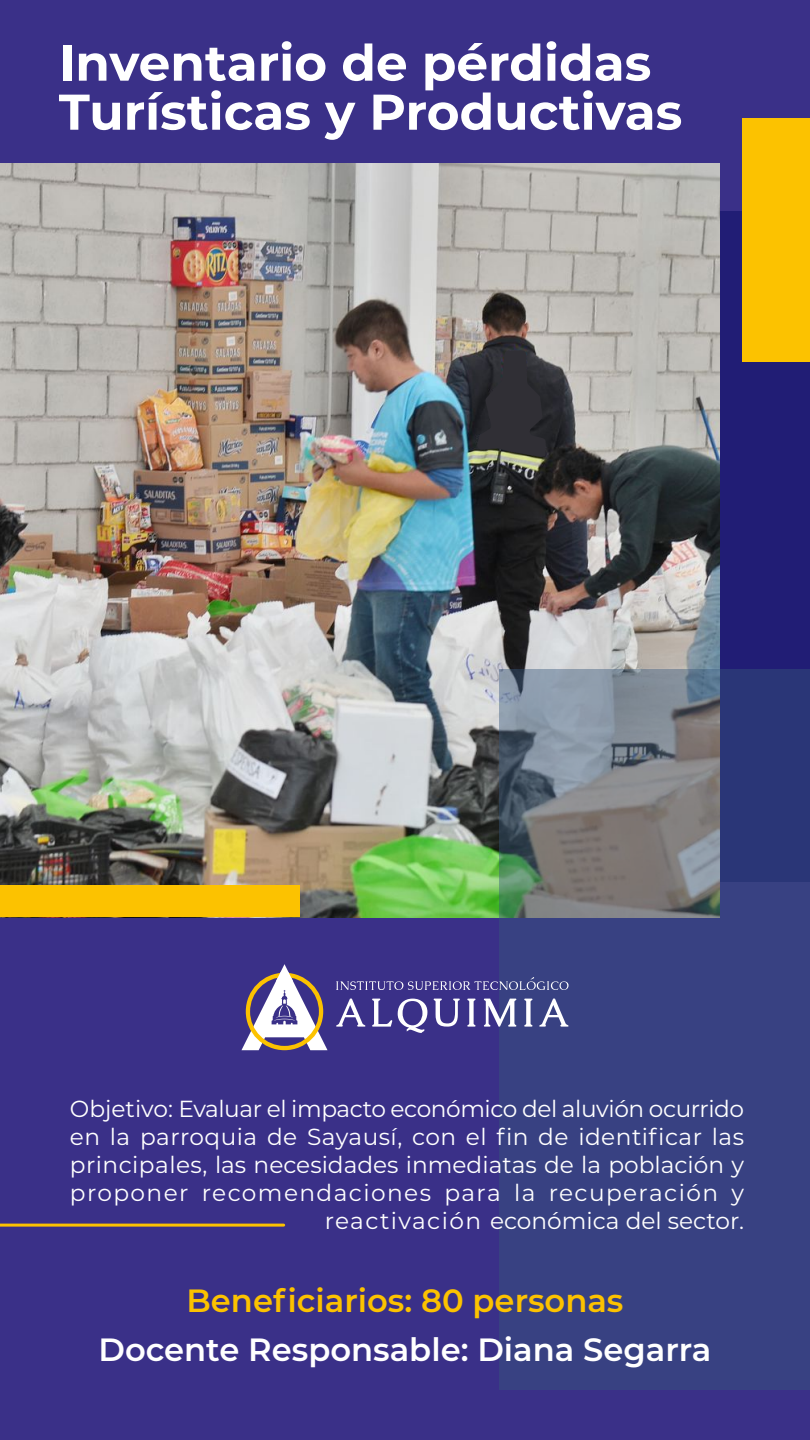
<style>
.page{position:relative;width:810px;height:1440px;background:#3a3088}
.page>*{position:absolute;margin:0;border:0;box-sizing:border-box;transform-origin:0 0}
.t1{font:700 50.18px/49.1px "Montserrat";color:#fff}
.t2{font:600 32.17px "Montserrat";color:#fff}
.t3{font:600 32.17px "Montserrat";color:#fcc200}
.t4{font:23.25px/27.9px "Montserrat";letter-spacing:.005em;color:#fff;text-align:right}
</style>
<div class="page">
<div style="left:304px;top:211px;width:506px;height:671px;background:#211d75"></div>
<div style="left:742px;top:118px;width:68px;height:244px;background:#fcc200"></div>
<hr style="left:0;top:1224px;width:284px;height:3px;background:#fcc200">
<img style="left:0;top:164px;width:719px;height:753px">
<div style="left:0;top:885px;width:299px;height:32px;background:#fcc200"></div>
<svg style="left:499px;top:669px;width:311px;height:721px;background:#474f81"></svg>
<svg style="left:336px;top:999px;width:29px;height:28px"></svg>
<svg style="left:372px;top:999px;width:20px;height:28px"></svg>
<svg style="left:398px;top:999px;width:29px;height:34px"></svg>
<svg style="left:434px;top:999px;width:26px;height:28px"></svg>
<svg style="left:467px;top:999px;width:9px;height:28px"></svg>
<svg style="left:484px;top:999px;width:32px;height:28px"></svg>
<svg style="left:524px;top:999px;width:8px;height:28px"></svg>
<svg style="left:539px;top:999px;width:30px;height:28px"></svg>
<svg style="left:241px;top:964px;width:87px;height:86px"></svg>
<svg style="left:336px;top:977px;width:233px;height:13px"></svg>
<svg style="left:477px;top:351px;width:69px;height:106px;background:#343437"></svg>
<h1 class="t1" style="left:59px;top:36px;width:625px">Inventario de pérdidas<br>Turísticas y Productivas</h1>
<p class="t4" style="left:70px;top:1094px;width:676px">Objetivo: Evaluar el impacto económico del aluvión ocurrido en la parroquia de Sayausí, con el fin de identificar las principales, las necesidades inmediatas de la población y proponer recomendaciones para la recuperación y reactivación económica del sector.</p>
<h2 class="t3" style="left:186px;top:1278px;width:439px">Beneficiarios: 80 personas</h2>
<h2 class="t2" style="left:99px;top:1327px;width:614px">Docente Responsable: Diana Segarra</h2>
</div>
